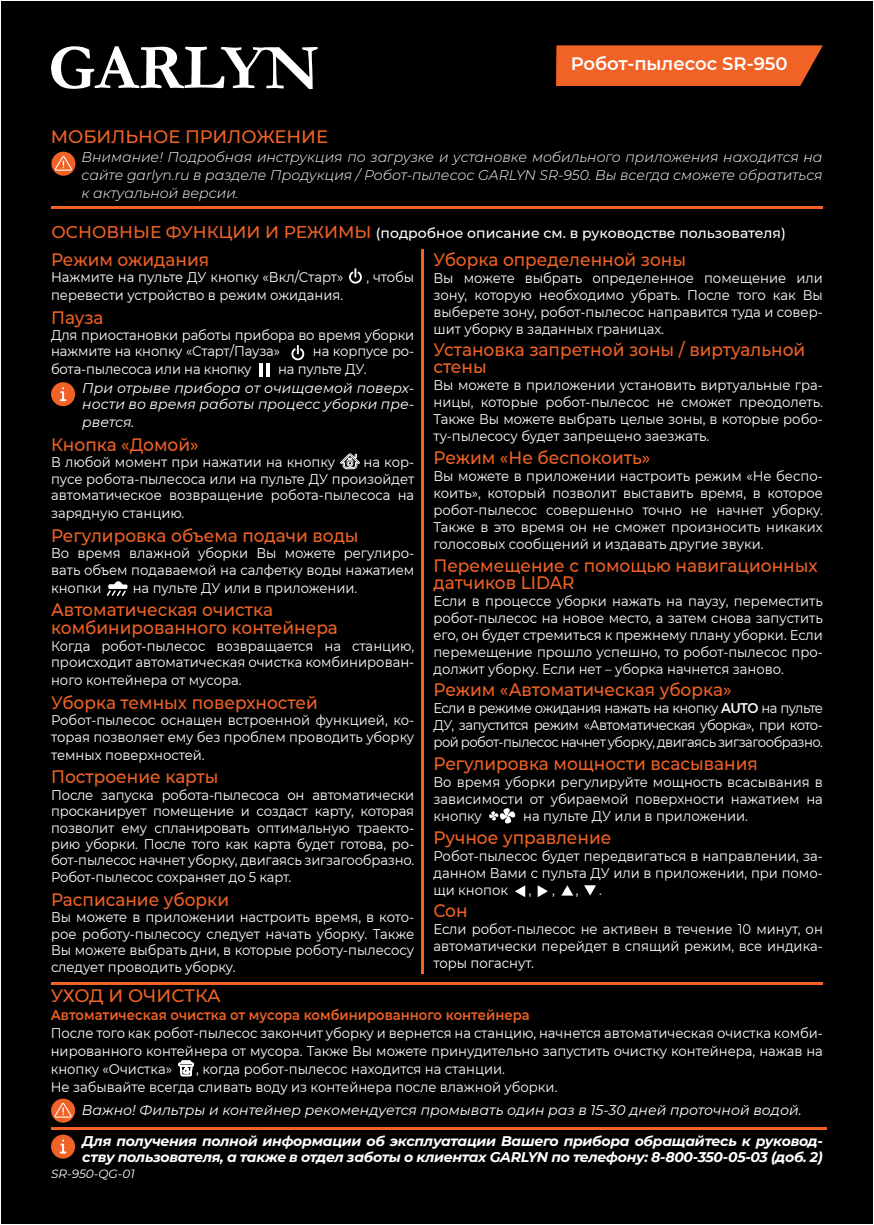
<style>
.page{position:relative;width:874px;height:1225px;background:#fff}
.page>*{position:absolute;margin:0;border:0;box-sizing:border-box;transform-origin:0 0}
.t1{font:500 18px/17px "Montserrat";color:#f06225;scale:.94 1}
.t2{font:500 18px "Montserrat";color:#f06225}
.t3{font:600 18px "Montserrat";color:#fff}
.t4{font:14px/17px "Montserrat";color:#fff;text-align:justify;scale:.94 1}
.t5{font:italic 300 14px/18px "Montserrat";color:#fff;text-align:justify}
.t6{font:italic 700 14px/16px "Montserrat";letter-spacing:-.02em;color:#fff}
.t7{font:italic 14px/16px "Montserrat";color:#fff}
.t8{font:500 14px "Montserrat";color:#fff}
.t9{font:600 14px "Montserrat";color:#f06225;scale:.94 1}
.t10{font:italic 12px "Montserrat";color:#fff}
.s1{font-size:17px;color:#f06225}
.s2{font-weight:600}
</style>
<div class="page">
<div style="left:1px;top:1px;width:871px;height:1223px;background:#000"></div>
<svg style="left:51px;top:46px;width:266px;height:43px"></svg>
<hr style="left:51px;top:1127px;width:774px;height:2px;background:#f16224">
<hr style="left:51px;top:982px;width:771px;height:2px;background:#f16224">
<hr style="left:421px;top:249px;width:2px;height:724px;background:#f16224">
<hr style="left:51px;top:206px;width:771px;height:2px;background:#f16224">
<svg style="left:51px;top:152px;width:24px;height:24px"></svg>
<svg style="left:178px;top:1060px;width:16px;height:17px"></svg>
<svg style="left:51px;top:1098px;width:24px;height:24px"></svg>
<svg style="left:349px;top:268px;width:12px;height:16px"></svg>
<svg style="left:291px;top:345px;width:13px;height:15px"></svg>
<hr style="left:259px;top:363px;width:4px;height:13px;background:#fff">
<hr style="left:266px;top:363px;width:4px;height:13px;background:#fff">
<svg style="left:51px;top:382px;width:24px;height:24px"></svg>
<svg style="left:340px;top:453px;width:19px;height:16px"></svg>
<svg style="left:106px;top:581px;width:22px;height:16px"></svg>
<svg style="left:489px;top:808px;width:26px;height:16px"></svg>
<svg style="left:561px;top:885px;width:12px;height:10px"></svg>
<svg style="left:584px;top:885px;width:11px;height:10px"></svg>
<svg style="left:537px;top:885px;width:10px;height:12px"></svg>
<svg style="left:515px;top:885px;width:10px;height:12px"></svg>
<svg style="left:51px;top:1134px;width:24px;height:24px"></svg>
<svg style="left:556px;top:45px;width:266px;height:41px;background:#e45d23"></svg>
<p class="t2" style="left:51px;top:124px;width:279px">МОБИЛЬНОЕ ПРИЛОЖЕНИЕ</p>
<p class="t3" style="left:570px;top:51px;width:218px">Робот-пылесос SR-950</p>
<p class="t5" style="left:82px;top:148px;width:742px">Внимание! Подробная инструкция по загрузке и установке мобильного приложения находится на сайте garlyn.ru в разделе Продукция / Робот-пылесос GARLYN SR-950. Вы всегда сможете обратиться к актуальной версии.</p>
<p class="t8" style="left:51px;top:223px;width:735px"><span class="s1">ОСНОВНЫЕ ФУНКЦИИ И РЕЖИМЫ</span> (подробное описание см. в руководстве пользователя)</p>
<p class="t1" style="left:51px;top:250px;width:169px">Режим ожидания</p>
<p class="t4" style="left:51px;top:268px;width:312px">Нажмите на пульте ДУ кнопку «Вкл/Старт»</p>
<p class="t4" style="left:366px;top:268px;width:52px">, чтобы</p>
<p class="t4" style="left:51px;top:286px;width:312px">перевести устройство в режим ожидания.</p>
<p class="t1" style="left:51px;top:308px;width:57px">Пауза</p>
<p class="t4" style="left:51px;top:326px;width:387px;line-height:16.4px">Для приостановки работы прибора во время уборки нажмите на кнопку «Старт/Пауза»</p>
<p class="t4" style="left:313px;top:342px;width:109px">на корпусе ро-</p>
<p class="t4" style="left:51px;top:360px;width:215px">бота-пылесоса или на кнопку</p>
<p class="t4" style="left:278px;top:360px;width:96px">на пульте ДУ.</p>
<p class="t7" style="left:82px;top:380px;width:333px">При отрыве прибора от очищаемой поверх&shy;ности во время работы процесс уборки пре-</p>
<p class="t7" style="left:82px;top:414px;width:54px">рвется.</p>
<p class="t1" style="left:51px;top:435px;width:158px">Кнопка «Домой»</p>
<p class="t4" style="left:51px;top:453px;width:303px">В любой момент при нажатии на кнопку</p>
<p class="t4" style="left:51px;top:454px;width:387px;line-height:16.4px;text-indent:312px">на кор&shy;пусе робота-пылесоса или на пульте ДУ произойдет автоматическое возвращение робота-пылесоса на</p>
<p class="t4" style="left:51px;top:504px;width:143px">зарядную станцию.</p>
<p class="t1" style="left:51px;top:526px;width:328px">Регулировка объема подачи воды</p>
<p class="t4" style="left:51px;top:544px;width:387px;line-height:16.4px">Во время влажной уборки Вы можете регулиро&shy;вать объем подаваемой на салфетку воды нажатием</p>
<p class="t4" style="left:51px;top:579px;width:55px">кнопки</p>
<p class="t4" style="left:133px;top:579px;width:240px">на пульте ДУ или в приложении.</p>
<p class="t1" style="left:51px;top:600px;width:306px;line-height:18px">Автоматическая очистка комбинированного контейнера</p>
<p class="t4" style="left:51px;top:637px;width:387px;line-height:16.4px">Когда робот-пылесос возвращается на станцию, происходит автоматическая очистка комбинирован-</p>
<p class="t4" style="left:51px;top:671px;width:204px">ного контейнера от мусора.</p>
<p class="t1" style="left:51px;top:693px;width:285px">Уборка темных поверхностей</p>
<p class="t4" style="left:51px;top:711px;width:387px;line-height:16.4px">Робот-пылесос оснащен встроенной функцией, ко&shy;торая позволяет ему без проблем проводить уборку</p>
<p class="t4" style="left:51px;top:745px;width:165px">темных поверхностей.</p>
<p class="t1" style="left:51px;top:767px;width:180px">Построение карты</p>
<p class="t4" style="left:51px;top:786px;width:387px">После запуска робота-пылесоса он автоматически просканирует помещение и создаст карту, которая позволит ему спланировать оптимальную траекто&shy;рию уборки. После того как карта будет готова, ро&shy;бот-пылесос начнет уборку, двигаясь зигзагообразно.<br>Робот-пылесос сохраняет до 5 карт.</p>
<p class="t1" style="left:51px;top:890px;width:191px">Расписание уборки</p>
<p class="t4" style="left:51px;top:908px;width:387px;line-height:16.4px">Вы можете в приложении настроить время, в кото&shy;рое роботу-пылесосу следует начать уборку. Также Вы можете выбрать дни, в которые роботу-пылесосу следует проводить уборку.</p>
<p class="t1" style="left:433px;top:250px;width:270px">Уборка определенной зоны</p>
<p class="t4" style="left:433px;top:268px;width:415px">Вы можете выбрать определенное помещение или зону, которую необходимо убрать. После того как Вы выберете зону, робот-пылесос направится туда и совер&shy;шит уборку в заданных границах.</p>
<p class="t1" style="left:433px;top:340px;width:397px">Установка запретной зоны / виртуальной стены</p>
<p class="t4" style="left:433px;top:376px;width:415px">Вы можете в приложении установить виртуальные гра&shy;ницы, которые робот-пылесос не сможет преодолеть.<br>Также Вы можете выбрать целые зоны, в которые робо&shy;ту-пылесосу будет запрещено заезжать.</p>
<p class="t1" style="left:433px;top:448px;width:232px">Режим «Не беспокоить»</p>
<p class="t4" style="left:433px;top:467px;width:415px">Вы можете в приложении настроить режим «Не беспо&shy;коить», который позволит выставить время, в которое робот-пылесос совершенно точно не начнет уборку.<br>Также в это время он не сможет произносить никаких голосовых сообщений и издавать другие звуки.</p>
<p class="t1" style="left:433px;top:556px;width:410px">Перемещение с помощью навигационных датчиков LIDAR</p>
<p class="t4" style="left:433px;top:591px;width:415px">Если в процессе уборки нажать на паузу, переместить робот-пылесос на новое место, а затем снова запустить его, он будет стремиться к прежнему плану уборки. Если перемещение прошло успешно, то робот-пылесос про&shy;должит уборку. Если нет – уборка начнется заново.</p>
<p class="t1" style="left:433px;top:680px;width:318px">Режим «Автоматическая уборка»</p>
<p class="t4" style="left:433px;top:699px;width:415px">Если в режиме ожидания нажать на кнопку <span class="s2">AUTO</span> на пульте ДУ, запустится режим «Автоматическая уборка», при кото&shy;рой робот-пылесос начнет уборку, двигаясь зигзагообразно.</p>
<p class="t1" style="left:433px;top:754px;width:346px">Регулировка мощности всасывания</p>
<p class="t4" style="left:433px;top:773px;width:415px">Во время уборки регулируйте мощность всасывания в зависимости от убираемой поверхности нажатием на кнопку</p>
<p class="t4" style="left:523px;top:807px;width:240px">на пульте ДУ или в приложении.</p>
<p class="t1" style="left:433px;top:828px;width:191px">Ручное управление</p>
<p class="t4" style="left:433px;top:846px;width:415px">Робот-пылесос будет передвигаться в направлении, за&shy;данном Вами с пульта ДУ или в приложении, при помо&shy;щи кнопок</p>
<p class="t4" style="left:528px;top:880px;width:4px">,</p>
<p class="t4" style="left:552px;top:880px;width:4px">,</p>
<p class="t4" style="left:575px;top:880px;width:4px">,</p>
<p class="t4" style="left:599px;top:880px;width:4px">.</p>
<p class="t1" style="left:433px;top:902px;width:38px">Сон</p>
<p class="t4" style="left:433px;top:920px;width:415px">Если робот-пылесос не активен в течение 10 минут, он автоматически перейдет в спящий режим, все индика&shy;торы погаснут.</p>
<p class="t2" style="left:51px;top:982px;width:172px">УХОД И ОЧИСТКА</p>
<p class="t9" style="left:51px;top:1004px;width:510px">Автоматическая очистка от мусора комбинированного контейнера</p>
<p class="t4" style="left:51px;top:1023px;width:822px;line-height:18px">После того как робот-пылесос закончит уборку и вернется на станцию, начнется автоматическая очистка комби&shy;нированного контейнера от мусора. Также Вы можете принудительно запустить очистку контейнера, нажав на кнопку «Очистка»</p>
<p class="t4" style="left:51px;top:1059px;width:540px;line-height:18px;text-indent:145px">, когда робот-пылесос находится на станции.<br>Не забывайте всегда сливать воду из контейнера после влажной уборки.</p>
<p class="t7" style="left:82px;top:1101px;width:720px">Важно! Фильтры и контейнер рекомендуется промывать один раз в 15-30 дней проточной водой.</p>
<p class="t6" style="left:82px;top:1132px;width:741px">Для получения полной информации об эксплуатации Вашего прибора обращайтесь к руковод&shy;ству пользователя, а также в отдел заботы о клиентах GARLYN по телефону: 8-800-350-05-03 (доб. 2)</p>
<p class="t10" style="left:51px;top:1166px;width:85px">SR-950-QG-01</p>
</div>
